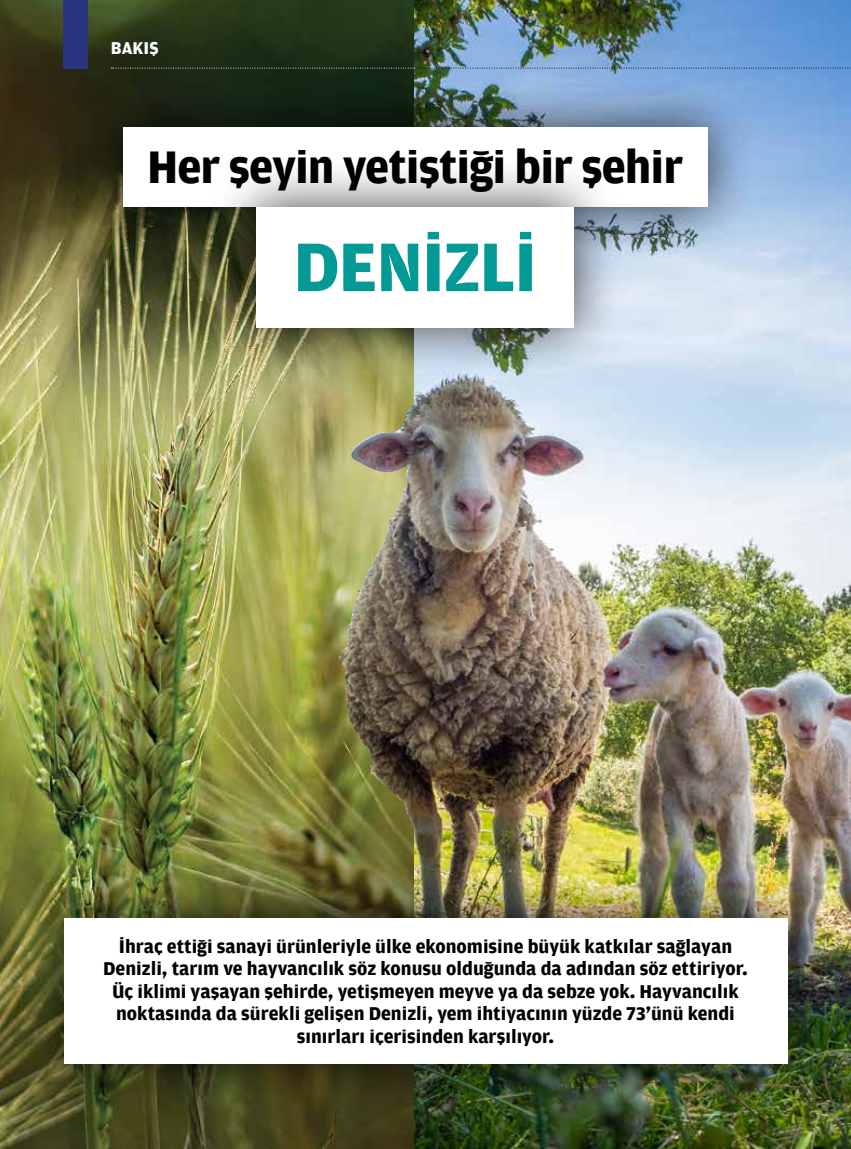
<style>
.page{position:relative;width:851px;height:1149px;background:#fff}
.page>*{position:absolute;margin:0;border:0;box-sizing:border-box;transform-origin:0 0}
.t1{font:700 72.9px "Amplitude Bold Z";letter-spacing:-.02em;color:#039a96}
.t2{font:700 48px "Amplitude Bold Z";letter-spacing:-.02em;color:#000}
.t3{font:700 19.5px/22.5px "Amplitude Bold Z";color:#000;text-align:center}
.t4{font:700 18px "Amplitude Bold Z";color:#fff}
</style>
<div class="page">
<img style="left:0;top:0;width:850px;height:1148px">
<img style="left:339px;top:376px;width:122px;height:482px">
<div style="left:74px;top:79px;width:681px;height:177px;background:#000;opacity:.75"></div>
<div style="left:123px;top:128px;width:584px;height:79px;background:#fff"></div>
<div style="left:208px;top:158px;width:414px;height:218px;background:#000;opacity:.75"></div>
<div style="left:257px;top:207px;width:316px;height:120px;background:#fff"></div>
<div style="left:64px;top:0;width:24px;height:68px;background:#2a3580"></div>
<svg style="left:111px;top:68px;width:740px;height:1px"></svg>
<div style="left:21px;top:875px;width:808px;height:231px;background:#000;opacity:.75"></div>
<div style="left:64px;top:918px;width:723px;height:145px;background:#fff"></div>
<p class="t4" style="left:111px;top:38px;width:49px">BAKIŞ</p>
<h2 class="t2" style="left:147px;top:140px;width:537px">Her şeyin yetiştiği bir şehir</h2>
<h1 class="t1" style="left:293px;top:226px;width:245px">DENİZLİ</h1>
<p class="t3" style="left:103px;top:934px;width:646px">İhraç ettiği sanayi ürünleriyle ülke ekonomisine büyük katkılar sağlayan Denizli, tarım ve hayvancılık söz konusu olduğunda da adından söz ettiriyor.<br>Üç iklimi yaşayan şehirde, yetişmeyen meyve ya da sebze yok. Hayvancılık noktasında da sürekli gelişen Denizli, yem ihtiyacının yüzde 73’ünü kendi sınırları içerisinden karşılıyor.</p>
</div>
